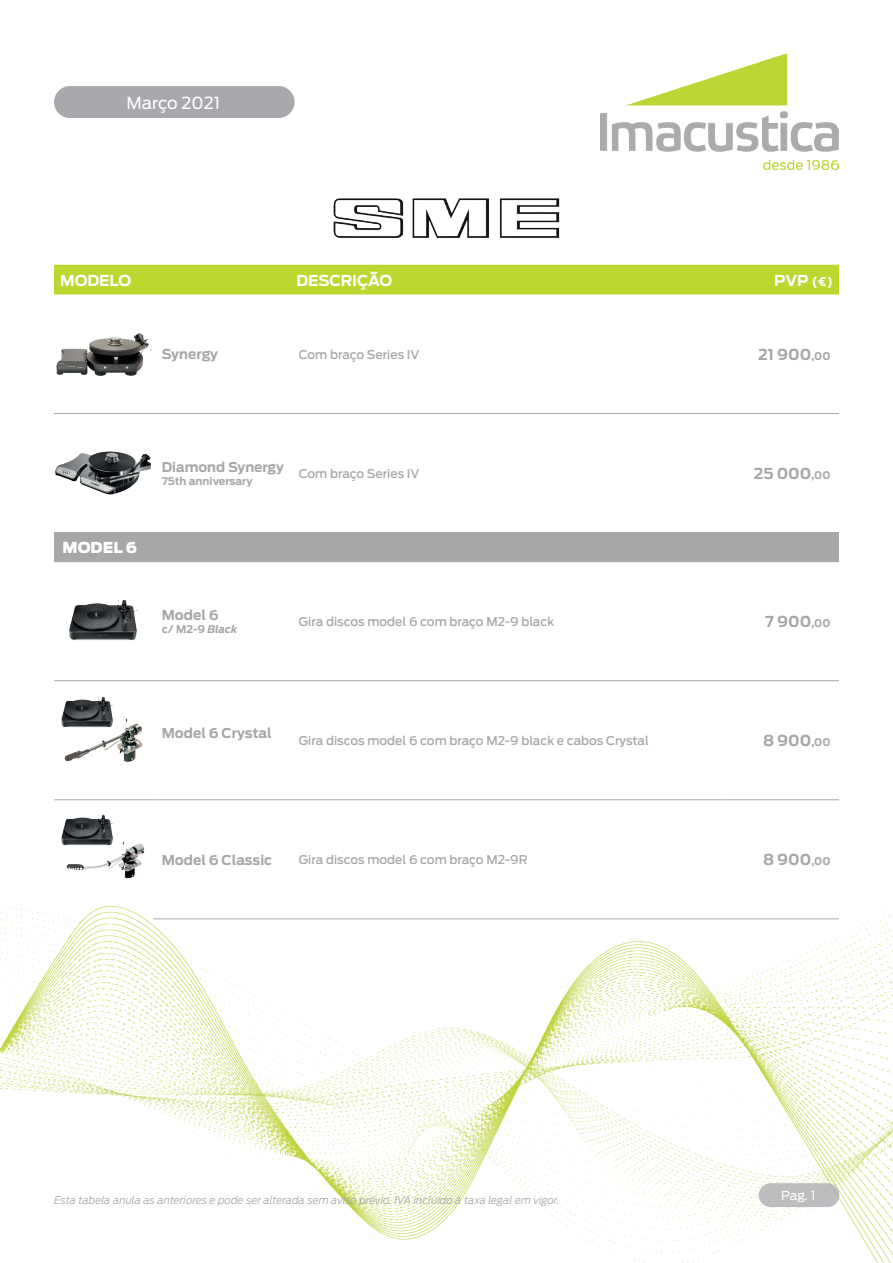
<style>
.page{position:relative;width:893px;height:1263px;background:#fff}
.page>*{position:absolute;margin:0;border:0;box-sizing:border-box;transform-origin:0 0}
.t1{font:16.5px "Antenna";color:#fff}
.t2{font:700 15px "Antenna";color:#a7a8a6}
.t3{font:700 15px "Antenna";color:#fff}
.t4{font:900 15px "Antenna";color:#fff}
.t5{font:700 13.5px "Antenna";color:#a7a8a6}
.t6{font:700 13.35px "Antenna";color:#a7a8a6}
.t7{font:12.3px "Antenna";color:#fff}
.t8{font:500 12px "Antenna";color:#a7a8a6}
.t9{font:italic 300 10.5px "Antenna";color:#a7a8a6}
.t10{font:700 10.5px "Antenna";color:#a7a8a6}
.s1{font-size:12px}
.s2{font-size:10.5px}
.s3{font-style:italic}
</style>
<div class="page">
<img style="left:1px;top:901px;width:892px;height:362px">
<div style="left:54px;top:86px;width:241px;height:32px;background:#a8a9ad;border-radius:16px"></div>
<img style="left:601px;top:54px;width:238px;height:115px">
<div style="left:759px;top:1183px;width:80px;height:24px;background:linear-gradient(to right,#bcbebf,#bcbdbd);border-radius:12px"></div>
<img style="left:333px;top:198px;width:227px;height:40px">
<div style="left:54px;top:533px;width:785px;height:29px;background:#a7a8a6"></div>
<hr style="left:54px;top:532px;width:99px;height:1px;background:#a7a8a6">
<hr style="left:153px;top:532px;width:140px;height:1px;background:#a7a8a6">
<hr style="left:293px;top:532px;width:428px;height:1px;background:#a7a8a6">
<hr style="left:721px;top:532px;width:118px;height:1px;background:#a7a8a6">
<hr style="left:54px;top:680px;width:99px;height:1px;background:#a7a8a6">
<hr style="left:153px;top:680px;width:140px;height:1px;background:#a7a8a6">
<hr style="left:293px;top:680px;width:428px;height:1px;background:#a7a8a6">
<hr style="left:721px;top:680px;width:118px;height:1px;background:#a7a8a6">
<hr style="left:153px;top:799px;width:140px;height:1px;background:#a7a8a6">
<hr style="left:293px;top:799px;width:428px;height:1px;background:#a7a8a6">
<hr style="left:721px;top:799px;width:118px;height:1px;background:#a7a8a6">
<hr style="left:153px;top:918px;width:140px;height:1px;background:#a7a8a6">
<hr style="left:293px;top:918px;width:428px;height:1px;background:#a7a8a6">
<hr style="left:721px;top:918px;width:118px;height:1px;background:#a7a8a6">
<hr style="left:54px;top:413px;width:99px;height:1px;background:#a7a8a6">
<hr style="left:153px;top:413px;width:140px;height:1px;background:#a7a8a6">
<hr style="left:293px;top:413px;width:428px;height:1px;background:#a7a8a6">
<hr style="left:721px;top:413px;width:118px;height:1px;background:#a7a8a6">
<hr style="left:54px;top:799px;width:99px;height:1px;background:#a7a8a6">
<img style="left:56px;top:333px;width:96px;height:43px">
<img style="left:55px;top:451px;width:96px;height:44px">
<img style="left:69px;top:599px;width:69px;height:41px">
<img style="left:66px;top:697px;width:44px;height:5px">
<img style="left:61px;top:702px;width:82px;height:60px">
<img style="left:66px;top:842px;width:79px;height:37px">
<img style="left:61px;top:815px;width:58px;height:37px">
<div style="left:54px;top:265px;width:785px;height:29px;background:#bed630"></div>
<h1 class="t1" style="left:127px;top:93px;width:95px">Março 2021</h1>
<p class="t3" style="left:60px;top:271px;width:73px">MODELO</p>
<p class="t3" style="left:297px;top:271px;width:97px">DESCRIÇÃO</p>
<p class="t3" style="left:774px;top:271px;width:60px">PVP <span class="s1">(€)</span></p>
<p class="t5" style="left:162px;top:346px;width:58px">Synergy</p>
<p class="t8" style="left:299px;top:347px;width:122px">Com braço Series IV</p>
<p class="t2" style="left:758px;top:346px;width:74px">21 900<span class="s2">,00</span></p>
<p class="t4" style="left:63px;top:539px;width:76px">MODEL 6</p>
<p class="t6" style="left:162px;top:459px;width:124px">Diamond Synergy</p>
<p class="t10" style="left:162px;top:475px;width:92px">75th anniversary</p>
<p class="t8" style="left:299px;top:466px;width:122px">Com braço Series IV</p>
<p class="t2" style="left:754px;top:465px;width:78px">25 000<span class="s2">,00</span></p>
<p class="t5" style="left:162px;top:607px;width:59px">Model 6</p>
<p class="t10" style="left:162px;top:623px;width:77px">c/ M2-9 <span class="s3">Black</span></p>
<p class="t8" style="left:299px;top:614px;width:257px">Gira discos model 6 com braço M2-9 black</p>
<p class="t2" style="left:765px;top:613px;width:67px">7 900<span class="s2">,00</span></p>
<p class="t5" style="left:162px;top:724px;width:112px">Model 6 Crystal</p>
<p class="t8" style="left:299px;top:733px;width:352px">Gira discos model 6 com braço M2-9 black e cabos Crystal</p>
<p class="t2" style="left:763px;top:732px;width:69px">8 900<span class="s2">,00</span></p>
<p class="t5" style="left:162px;top:852px;width:112px">Model 6 Classic</p>
<p class="t8" style="left:299px;top:852px;width:230px">Gira discos model 6 com braço M2-9R</p>
<p class="t2" style="left:763px;top:851px;width:69px">8 900<span class="s2">,00</span></p>
<p class="t9" style="left:54px;top:1193px;width:507px">Esta tabela anula as anteriores e pode ser alterada sem aviso prévio. IVA incluído à taxa legal em vigor.</p>
<p class="t7" style="left:781px;top:1188px;width:36px">Pag. 1</p>
</div>
